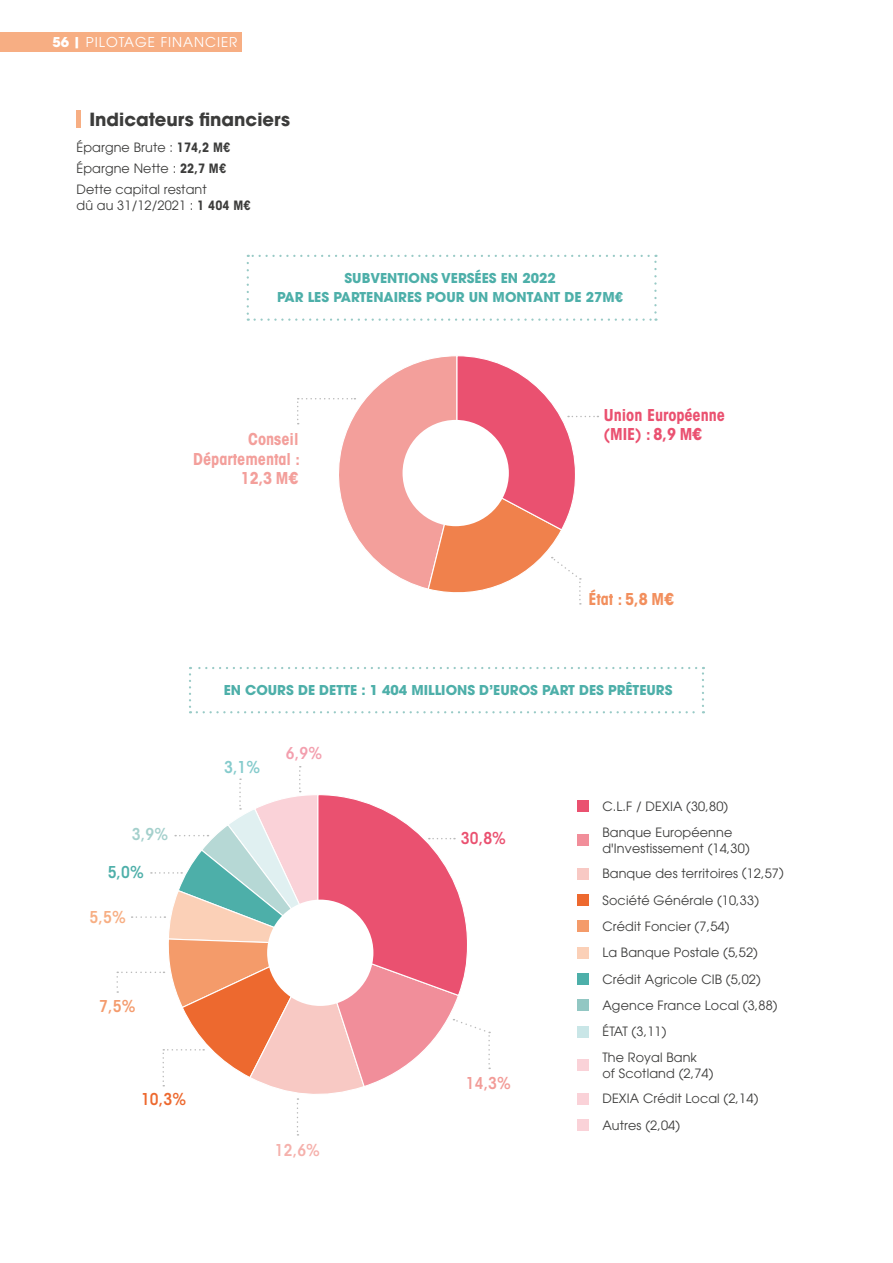
<style>
.page{position:relative;width:893px;height:1263px;background:#fff}
.page>*{position:absolute;margin:0;border:0;box-sizing:border-box;transform-origin:0 0}
.t1{font:700 18px "ITC Avant Garde Pro";color:#3c3c3b}
.t2{font:700 condensed 16.2px/19.5px "ITC Avant Garde Std";color:#f39f9b;text-align:right}
.t3{font:700 condensed 16.2px/19.5px "ITC Avant Garde Std";color:#ea5170}
.t4{font:700 condensed 16.2px "ITC Avant Garde Std";color:#f28f5d}
.t5{font:600 condensed 16.2px "ITC Avant Garde Std";color:#ea5170}
.t6{font:600 condensed 16.2px "ITC Avant Garde Std";color:#f29b97}
.t7{font:600 condensed 16.2px "ITC Avant Garde Std";color:#f5b1ac}
.t8{font:600 condensed 16.2px "ITC Avant Garde Std";color:#ed692f}
.t9{font:600 condensed 16.2px "ITC Avant Garde Std";color:#f49b6d}
.t10{font:600 condensed 16.2px "ITC Avant Garde Std";color:#f7ae83}
.t11{font:600 condensed 16.2px "ITC Avant Garde Std";color:#4dafa9}
.t12{font:600 condensed 16.2px "ITC Avant Garde Std";color:#a4d0cc}
.t13{font:600 condensed 16.2px "ITC Avant Garde Std";color:#85cbcc}
.t14{font:600 condensed 16.2px "ITC Avant Garde Std";color:#f39fae}
.t15{font:700 13.5px/19.5px "ITC Avant Garde Pro";color:#4dafa9;text-align:center}
.t16{font:13.5px "ITC Avant Garde Std";letter-spacing:.07em;color:#fff}
.t17{font:12.75px/20.7px "ITC Avant Garde Std";letter-spacing:.01em;color:#3c3c3b}
.s1{font-family:"ITC Avant Garde Pro";font-weight:700}
.s2{font-weight:700;font-stretch:condensed}
.s3{font-family:"ITC Avant Garde Pro";font-stretch:normal}
</style>
<div class="page">
<div style="left:0;top:33px;width:242px;height:19px;background:#f7ae83"></div>
<div style="left:577px;top:801px;width:11px;height:11px;background:#ea5170"></div>
<div style="left:577px;top:868px;width:11px;height:11px;background:#f8c9c4"></div>
<div style="left:577px;top:947px;width:11px;height:11px;background:#fbd0b7"></div>
<div style="left:577px;top:973px;width:11px;height:11px;background:#4dafa9"></div>
<div style="left:577px;top:834px;width:11px;height:12px;background:#f18e9a"></div>
<div style="left:577px;top:921px;width:11px;height:11px;background:#f49b6a"></div>
<div style="left:577px;top:894px;width:11px;height:12px;background:#ed692f"></div>
<hr style="left:77px;top:111px;width:4px;height:17px;background:#f7ae83">
<div style="left:577px;top:1026px;width:11px;height:11px;background:#c9e6e7"></div>
<div style="left:577px;top:1059px;width:11px;height:12px;background:#fad2d8"></div>
<div style="left:577px;top:999px;width:11px;height:12px;background:#92c7c3"></div>
<div style="left:577px;top:1119px;width:11px;height:12px;background:#fad2d8"></div>
<div style="left:577px;top:1093px;width:11px;height:11px;background:#fad2d8"></div>
<svg style="left:297px;top:356px;width:301px;height:249px"></svg>
<svg style="left:116px;top:766px;width:374px;height:369px"></svg>
<svg style="left:189px;top:667px;width:515px;height:46px"></svg>
<svg style="left:247px;top:255px;width:410px;height:66px"></svg>
<p class="t16" style="left:52px;top:34px;width:186px"><span class="s1">56 |</span> PILOTAGE FINANCIER</p>
<h1 class="t1" style="left:89px;top:107px;width:202px">Indicateurs financiers</h1>
<p class="t17" style="left:77px;top:137px;width:155px">Épargne Brute : <span class="s2">174,2 M€<br></span>Épargne Nette : <span class="s2">22,7 M€<br></span>Dette capital restant</p>
<p class="t17" style="left:77px;top:195px;width:176px">dû au 31/12/2021 : <span class="s2">1 404 M€</span></p>
<p class="t15" style="left:277px;top:268px;width:348px">SUBVENTIONS VERSÉES EN 2022<br>PAR LES PARTENAIRES POUR UN MONTANT DE 27M€</p>
<p class="t2" style="left:193px;top:430px;width:108px">Conseil<br>Départemental :<br>12,3 M<span class="s3">€</span></p>
<p class="t3" style="left:604px;top:405px;width:123px">Union Européenne (MIE) : 8,9 M<span class="s3">€</span></p>
<p class="t4" style="left:588px;top:589px;width:87px">État : 5,8 M<span class="s3">€</span></p>
<p class="t15" style="left:224px;top:680px;width:450px">EN COURS DE DETTE : 1 404 MILLIONS D’EUROS PART DES PRÊTEURS</p>
<p class="t13" style="left:224px;top:757px;width:38px">3,1%</p>
<p class="t14" style="left:286px;top:743px;width:38px">6,9%</p>
<p class="t17" style="left:602px;top:796px;width:127px">C.L.F / DEXIA (30,80)</p>
<p class="t12" style="left:132px;top:823px;width:38px">3,9%</p>
<p class="t5" style="left:461px;top:828px;width:47px">30,8%</p>
<p class="t17" style="left:602px;top:823px;width:149px;line-height:16.5px">Banque Européenne d'Investissement (14,30)</p>
<p class="t11" style="left:108px;top:862px;width:38px">5,0%</p>
<p class="t17" style="left:602px;top:863px;width:183px">Banque des territoires (12,57)</p>
<p class="t17" style="left:602px;top:889px;width:158px">Société Générale (10,33)</p>
<p class="t10" style="left:90px;top:907px;width:38px">5,5%</p>
<p class="t17" style="left:602px;top:916px;width:128px">Crédit Foncier (7,54)</p>
<p class="t17" style="left:602px;top:939px;width:160px;line-height:26.2px">La Banque Postale (5,52)<br>Crédit Agricole CIB (5,02)</p>
<p class="t9" style="left:99px;top:996px;width:38px">7,5%</p>
<p class="t17" style="left:602px;top:995px;width:177px">Agence France Local (3,88)</p>
<p class="t8" style="left:141px;top:1089px;width:47px">10,3%</p>
<p class="t6" style="left:466px;top:1073px;width:47px">14,3%</p>
<p class="t17" style="left:602px;top:1019px;width:96px;line-height:25.3px">ÉTAT (3,11)<br>The Royal Bank</p>
<p class="t17" style="left:602px;top:1063px;width:113px">of Scotland (2,74)</p>
<p class="t17" style="left:602px;top:1087px;width:157px">DEXIA Crédit Local (2,14)</p>
<p class="t17" style="left:602px;top:1115px;width:79px">Autres (2,04)</p>
<p class="t7" style="left:275px;top:1140px;width:47px">12,6%</p>
</div>
